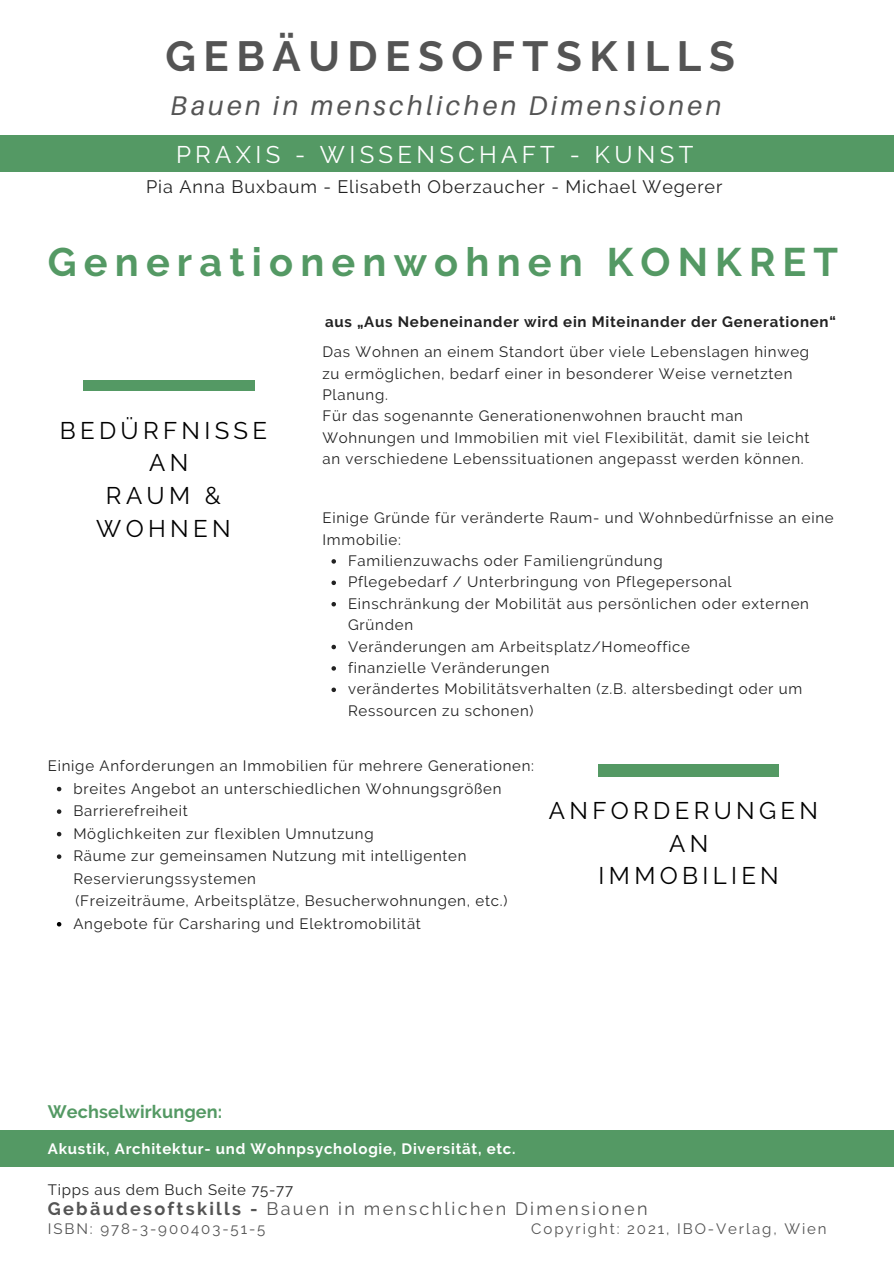
<style>
.page{position:relative;width:894px;height:1264px;background:#fff}
.page>*{position:absolute;margin:0;border:0;box-sizing:border-box;transform-origin:0 0}
.t1{font:700 42px "Raleway";letter-spacing:.18em;color:#545454}
.t2{font:700 39.75px "Raleway";letter-spacing:.18em;color:#549964}
.t3{font:italic 27px "Aileron";letter-spacing:.12em;color:#545454}
.t4{font:24px "Raleway";letter-spacing:.18em;color:#000}
.t5{font:24px "Raleway";letter-spacing:.18em;color:#fff}
.t6{font:18px "Raleway";letter-spacing:.05em;color:#222}
.t7{font:18px "Raleway";letter-spacing:.125em;color:#545454}
.t8{font:700 18px "Raleway";letter-spacing:.005em;color:#549964}
.t9{font:15px/21.5px "Raleway";letter-spacing:.05em;color:#222}
.t10{font:700 15px "Raleway";letter-spacing:.05em;color:#fff}
.t11{font:700 15px "Raleway";letter-spacing:.05em;color:#222}
.t12{font:15px "Raleway";letter-spacing:.125em;color:#545454}
.s1{font-weight:700}
</style>
<div class="page">
<div style="left:0;top:136px;width:893px;height:36px;background:#549964"></div>
<div style="left:83px;top:380px;width:171px;height:10px;background:#549964"></div>
<div style="left:598px;top:765px;width:180px;height:11px;background:#549964"></div>
<div style="left:0;top:1130px;width:893px;height:36px;background:#549964"></div>
<svg style="left:331px;top:559px;width:5px;height:4px"></svg>
<svg style="left:331px;top:580px;width:5px;height:5px"></svg>
<svg style="left:331px;top:602px;width:5px;height:4px"></svg>
<svg style="left:331px;top:644px;width:5px;height:5px"></svg>
<svg style="left:331px;top:666px;width:5px;height:4px"></svg>
<svg style="left:331px;top:687px;width:5px;height:5px"></svg>
<svg style="left:57px;top:786px;width:4px;height:5px"></svg>
<svg style="left:57px;top:809px;width:4px;height:4px"></svg>
<svg style="left:57px;top:831px;width:4px;height:5px"></svg>
<svg style="left:57px;top:854px;width:4px;height:4px"></svg>
<svg style="left:57px;top:922px;width:4px;height:4px"></svg>
<p class="t1" style="left:165px;top:32px;width:570px">GEBÄUDESOFTSKILLS</p>
<p class="t3" style="left:170px;top:89px;width:552px">Bauen in menschlichen Dimensionen</p>
<p class="t5" style="left:176px;top:140px;width:518px">PRAXIS - WISSENSCHAFT - KUNST</p>
<p class="t6" style="left:146px;top:176px;width:577px">Pia Anna Buxbaum - Elisabeth Oberzaucher - Michael Wegerer</p>
<p class="t2" style="left:48px;top:239px;width:791px">Generationenwohnen KONKRET</p>
<p class="t4" style="left:60px;top:416px;width:209px">BEDÜRFNISSE</p>
<p class="t4" style="left:149px;top:449px;width:41px">AN</p>
<p class="t4" style="left:106px;top:481px;width:116px">RAUM &amp;</p>
<p class="t4" style="left:96px;top:514px;width:136px">WOHNEN</p>
<p class="t11" style="left:325px;top:313px;width:512px">aus „Aus Nebeneinander wird ein Miteinander der Generationen“</p>
<p class="t9" style="left:322px;top:341px;width:488px">Das Wohnen an einem Standort über viele Lebenslagen hinweg zu ermöglichen, bedarf einer in besonderer Weise vernetzten<br>Planung.</p>
<p class="t9" style="left:322px;top:405px;width:488px">Für das sogenannte Generationenwohnen braucht man<br>Wohnungen und Immobilien mit viel Flexibilität, damit sie leicht an verschiedene Lebenssituationen angepasst werden können.</p>
<p class="t9" style="left:322px;top:507px;width:512px">Einige Gründe für veränderte Raum- und Wohnbedürfnisse an eine<br>Immobilie:</p>
<p class="t9" style="left:348px;top:550px;width:316px">Familienzuwachs oder Familiengründung</p>
<p class="t9" style="left:348px;top:571px;width:385px">Pflegebedarf / Unterbringung von Pflegepersonal</p>
<p class="t9" style="left:348px;top:592px;width:462px">Einschränkung der Mobilität aus persönlichen oder externen<br>Gründen</p>
<p class="t9" style="left:348px;top:635px;width:343px">Veränderungen am Arbeitsplatz/Homeoffice</p>
<p class="t9" style="left:348px;top:657px;width:203px">finanzielle Veränderungen</p>
<p class="t9" style="left:348px;top:678px;width:455px">verändertes Mobilitätsverhalten (z.B. altersbedingt oder um<br>Ressourcen zu schonen)</p>
<p class="t9" style="left:48px;top:755px;width:487px">Einige Anforderungen an Immobilien für mehrere Generationen:</p>
<p class="t9" style="left:73px;top:777px;width:429px">breites Angebot an unterschiedlichen Wohnungsgrößen</p>
<p class="t9" style="left:73px;top:800px;width:116px">Barrierefreiheit</p>
<p class="t9" style="left:73px;top:822px;width:302px">Möglichkeiten zur flexiblen Umnutzung</p>
<p class="t9" style="left:73px;top:844px;width:394px;line-height:22.5px">Räume zur gemeinsamen Nutzung mit intelligenten<br>Reservierungssystemen</p>
<p class="t9" style="left:73px;top:912px;width:349px">Angebote für Carsharing und Elektromobilität</p>
<p class="t9" style="left:75px;top:890px;width:433px">(Freizeiträume, Arbeitsplätze, Besucherwohnungen, etc.)</p>
<p class="t4" style="left:548px;top:796px;width:271px">ANFORDERUNGEN</p>
<p class="t4" style="left:669px;top:829px;width:41px">AN</p>
<p class="t4" style="left:598px;top:861px;width:182px">IMMOBILIEN</p>
<p class="t8" style="left:48px;top:1101px;width:176px">Wechselwirkungen:</p>
<p class="t10" style="left:48px;top:1139px;width:469px">Akustik, Architektur- und Wohnpsychologie, Diversität, etc.</p>
<p class="t9" style="left:48px;top:1178px;width:247px">Tipps aus dem Buch Seite 75-77</p>
<p class="t7" style="left:48px;top:1197px;width:601px"><span class="s1">Gebäudesoftskills -</span> Bauen in menschlichen Dimensionen</p>
<p class="t12" style="left:48px;top:1219px;width:219px">ISBN: 978-3-900403-51-5</p>
<p class="t12" style="left:531px;top:1219px;width:297px">Copyright: 2021, IBO-Verlag, Wien</p>
</div>
